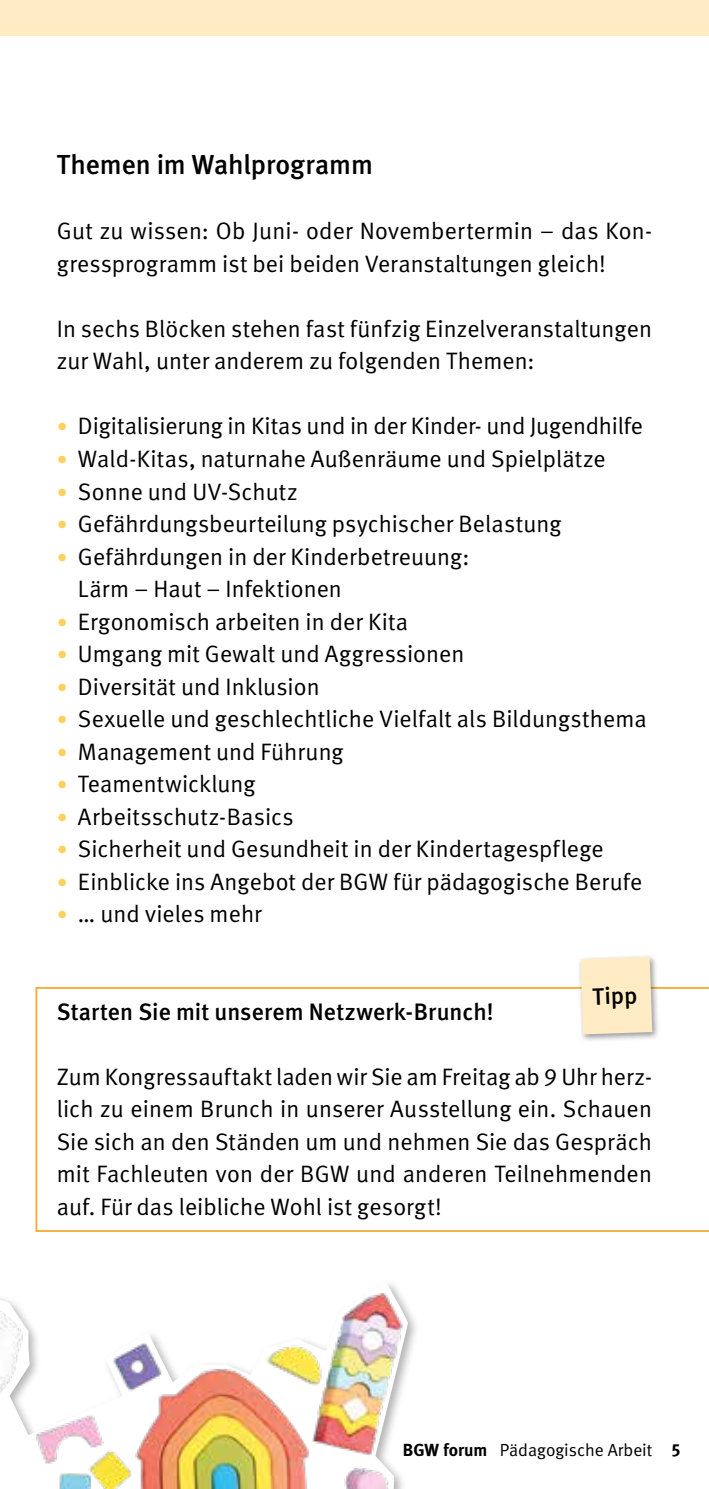
<style>
.page{position:relative;width:709px;height:1489px;background:#fff}
.page>*{position:absolute;margin:0;border:0;box-sizing:border-box;transform-origin:0 0}
.t1{font:500 27.5px "DGUV Meta";letter-spacing:-.005em;color:#000}
.t2{font:23.75px/32.5px "DGUV Meta";letter-spacing:.005em;color:#000}
.t3{font:500 23.75px "DGUV Meta";letter-spacing:.005em;color:#000}
.t4{font:17.5px "DGUV Meta";color:#000}
.s1{font-size:21.25px;color:#fed060}
.s2{font-weight:700}
</style>
<div class="page">
<img style="left:0;top:1231px;width:413px;height:257px">
<svg style="left:35px;top:987px;width:674px;height:244px"></svg>
<div style="left:577px;top:953px;width:83px;height:89px;background:#000;opacity:.4"></div>
<svg style="left:580px;top:956px;width:72px;height:78px;background:#fceac6"></svg>
<div style="left:0;top:0;width:709px;height:35px;background:#ffecc5"></div>
<p class="t1" style="left:57px;top:149px;width:318px">Themen im Wahlprogramm</p>
<p class="t2" style="left:57px;top:215px;width:597px">Gut zu wissen: Ob Juni- oder Novembertermin – das Kon&shy;gressprogramm ist bei beiden Veranstaltungen gleich!</p>
<p class="t2" style="left:57px;top:313px;width:597px">In sechs Blöcken stehen fast fünfzig Einzelveranstaltungen zur Wahl, unter anderem zu folgenden Themen:</p>
<p class="t2" style="left:57px;top:410px;width:587px"><span class="s1">•</span> Digitalisierung in Kitas und in der Kinder- und Jugendhilfe</p>
<p class="t2" style="left:57px;top:443px;width:550px"><span class="s1">•</span> Wald-Kitas, naturnahe Außenräume und Spielplätze</p>
<p class="t2" style="left:57px;top:475px;width:243px"><span class="s1">•</span> Sonne und UV-Schutz</p>
<p class="t2" style="left:57px;top:508px;width:506px"><span class="s1">•</span> Gefährdungsbeurteilung psychischer Belastung</p>
<p class="t2" style="left:78px;top:540px;width:393px;text-indent:-21px"><span class="s1">•</span> Gefährdungen in der Kinderbetreuung:<br>Lärm – Haut – Infektionen</p>
<p class="t2" style="left:57px;top:605px;width:353px"><span class="s1">•</span> Ergonomisch arbeiten in der Kita</p>
<p class="t2" style="left:57px;top:638px;width:409px"><span class="s1">•</span> Umgang mit Gewalt und Aggressionen</p>
<p class="t2" style="left:57px;top:670px;width:264px"><span class="s1">•</span> Diversität und Inklusion</p>
<p class="t2" style="left:57px;top:703px;width:591px"><span class="s1">•</span> Sexuelle und geschlechtliche Vielfalt als Bildungsthema</p>
<p class="t2" style="left:57px;top:735px;width:288px"><span class="s1">•</span> Management und Führung</p>
<p class="t2" style="left:57px;top:768px;width:200px"><span class="s1">•</span> Teamentwicklung</p>
<p class="t2" style="left:57px;top:800px;width:238px"><span class="s1">•</span> Arbeitsschutz-Basics</p>
<p class="t2" style="left:57px;top:833px;width:548px"><span class="s1">•</span> Sicherheit und Gesundheit in der Kindertagespflege</p>
<p class="t2" style="left:57px;top:865px;width:587px"><span class="s1">•</span> Einblicke ins Angebot der BGW für pädagogische Berufe</p>
<p class="t2" style="left:57px;top:898px;width:206px"><span class="s1">•</span> … und vieles mehr</p>
<p class="t3" style="left:57px;top:997px;width:438px">Starten Sie mit unserem Netzwerk-Brunch!</p>
<p class="t3" style="left:592px;top:982px;width:46px;rotate:-2deg">Tipp</p>
<p class="t2" style="left:57px;top:1060px;width:597px;text-align:justify">Zum Kongressauftakt laden wir Sie am Freitag ab 9 Uhr herz&shy;lich zu einem Brunch in unserer Ausstellung ein. Schauen Sie sich an den Ständen um und nehmen Sie das Gespräch mit Fachleuten von der BGW und anderen Teilnehmenden auf. Für das leibliche Wohl ist gesorgt!</p>
<p class="t4" style="left:403px;top:1439px;width:279px"><span class="s2">BGW forum</span> Pädagogische Arbeit <span class="s2">5</span></p>
</div>
